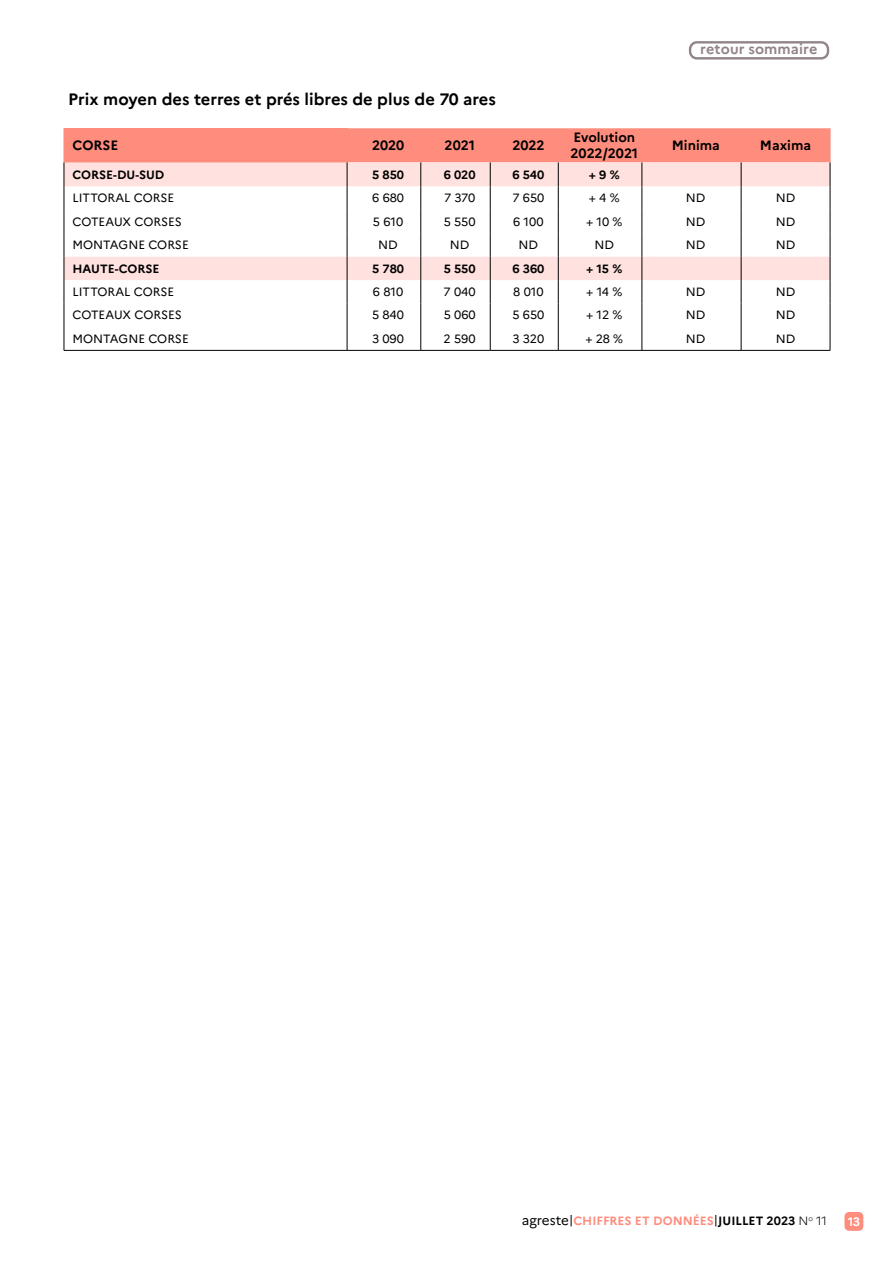
<style>
.page{position:relative;width:893px;height:1263px;background:#fff}
.page>*{position:absolute;margin:0;border:0;box-sizing:border-box;transform-origin:0 0}
.t1{font:700 16.5px "Marianne";color:#000}
.t2{font:700 14.4px "Marianne";letter-spacing:.005em;color:#91848b}
.t3{font:700 13.5px/16.2px "Marianne";color:#000}
.t4{font:700 12.15px "Marianne";color:#fff}
.t5{font:12px "Marianne";color:#000}
.t6{font:700 12px "Marianne";color:#000}
.t7{font:700 12px "Marianne";color:#ff8d7e}
.s1{font-weight:400;font-size:13.5px;color:#000}
.s2{font-weight:400;color:#000}
.s3{color:#000}
.s4{font-weight:300;color:#000}
</style>
<div class="page">
<div style="left:689px;top:41px;width:140px;height:19px;border:2px solid #91848b;border-radius:7px"></div>
<div style="left:844px;top:1212px;width:19px;height:19px;background:#ff8d7e;border-radius:5px"></div>
<div style="left:64px;top:128px;width:283px;height:34px;background:#ff8d7e"></div>
<svg style="left:65px;top:162px;width:282px;height:118px"></svg>
<svg style="left:64px;top:162px;width:1px;height:188px"></svg>
<hr style="left:64px;top:350px;width:283px;height:1px;background:#000">
<hr style="left:347px;top:350px;width:74px;height:1px;background:#000">
<hr style="left:421px;top:350px;width:69px;height:1px;background:#000">
<hr style="left:490px;top:350px;width:68px;height:1px;background:#000">
<hr style="left:558px;top:350px;width:84px;height:1px;background:#000">
<hr style="left:642px;top:350px;width:99px;height:1px;background:#000">
<hr style="left:741px;top:350px;width:89px;height:1px;background:#000">
<svg style="left:347px;top:128px;width:484px;height:222px"></svg>
<p class="t2" style="left:700px;top:40px;width:119px">retour sommaire</p>
<p class="t1" style="left:68px;top:89px;width:429px">Prix moyen des terres et prés libres de plus de 70 ares</p>
<p class="t3" style="left:72px;top:137px;width:47px">CORSE</p>
<p class="t3" style="left:372px;top:137px;width:34px">2020</p>
<p class="t3" style="left:445px;top:137px;width:32px">2021</p>
<p class="t3" style="left:512px;top:137px;width:34px">2022</p>
<p class="t3" style="left:570px;top:129px;width:69px">Evolution<br>2022/2021</p>
<p class="t3" style="left:672px;top:137px;width:50px">Minima</p>
<p class="t3" style="left:760px;top:137px;width:53px">Maxima</p>
<p class="t6" style="left:72px;top:167px;width:93px">CORSE-DU-SUD</p>
<p class="t6" style="left:372px;top:167px;width:33px">5 850</p>
<p class="t6" style="left:444px;top:167px;width:34px">6 020</p>
<p class="t6" style="left:512px;top:167px;width:33px">6 540</p>
<p class="t6" style="left:589px;top:167px;width:32px">+ 9 %</p>
<p class="t5" style="left:72px;top:191px;width:103px">LITTORAL CORSE</p>
<p class="t5" style="left:372px;top:191px;width:33px">6 680</p>
<p class="t5" style="left:444px;top:191px;width:33px">7 370</p>
<p class="t5" style="left:512px;top:191px;width:33px">7 650</p>
<p class="t5" style="left:589px;top:191px;width:32px">+ 4 %</p>
<p class="t5" style="left:686px;top:191px;width:21px">ND</p>
<p class="t5" style="left:776px;top:191px;width:21px">ND</p>
<p class="t5" style="left:72px;top:214px;width:111px">COTEAUX CORSES</p>
<p class="t5" style="left:373px;top:214px;width:32px">5 610</p>
<p class="t5" style="left:444px;top:214px;width:33px">5 550</p>
<p class="t5" style="left:513px;top:214px;width:32px">6 100</p>
<p class="t5" style="left:586px;top:214px;width:38px">+ 10 %</p>
<p class="t5" style="left:686px;top:214px;width:21px">ND</p>
<p class="t5" style="left:776px;top:214px;width:21px">ND</p>
<p class="t5" style="left:72px;top:238px;width:118px">MONTAGNE CORSE</p>
<p class="t5" style="left:378px;top:238px;width:21px">ND</p>
<p class="t5" style="left:450px;top:238px;width:21px">ND</p>
<p class="t5" style="left:519px;top:238px;width:21px">ND</p>
<p class="t5" style="left:594px;top:238px;width:21px">ND</p>
<p class="t5" style="left:686px;top:238px;width:21px">ND</p>
<p class="t5" style="left:776px;top:238px;width:21px">ND</p>
<p class="t6" style="left:72px;top:261px;width:89px">HAUTE-CORSE</p>
<p class="t6" style="left:372px;top:261px;width:33px">5 780</p>
<p class="t6" style="left:444px;top:261px;width:33px">5 550</p>
<p class="t6" style="left:512px;top:261px;width:34px">6 360</p>
<p class="t6" style="left:586px;top:261px;width:38px">+ 15 %</p>
<p class="t5" style="left:72px;top:284px;width:103px">LITTORAL CORSE</p>
<p class="t5" style="left:373px;top:284px;width:32px">6 810</p>
<p class="t5" style="left:444px;top:284px;width:34px">7 040</p>
<p class="t5" style="left:513px;top:284px;width:32px">8 010</p>
<p class="t5" style="left:586px;top:284px;width:37px">+ 14 %</p>
<p class="t5" style="left:686px;top:284px;width:21px">ND</p>
<p class="t5" style="left:776px;top:284px;width:21px">ND</p>
<p class="t5" style="left:72px;top:308px;width:111px">COTEAUX CORSES</p>
<p class="t5" style="left:372px;top:308px;width:33px">5 840</p>
<p class="t5" style="left:444px;top:308px;width:34px">5 060</p>
<p class="t5" style="left:512px;top:308px;width:33px">5 650</p>
<p class="t5" style="left:586px;top:308px;width:38px">+ 12 %</p>
<p class="t5" style="left:686px;top:308px;width:21px">ND</p>
<p class="t5" style="left:776px;top:308px;width:21px">ND</p>
<p class="t5" style="left:72px;top:331px;width:118px">MONTAGNE CORSE</p>
<p class="t5" style="left:372px;top:331px;width:34px">3 090</p>
<p class="t5" style="left:444px;top:331px;width:34px">2 590</p>
<p class="t5" style="left:512px;top:331px;width:33px">3 320</p>
<p class="t5" style="left:585px;top:331px;width:39px">+ 28 %</p>
<p class="t5" style="left:686px;top:331px;width:21px">ND</p>
<p class="t5" style="left:776px;top:331px;width:21px">ND</p>
<p class="t7" style="left:522px;top:1214px;width:307px"><span class="s1">agreste</span><span class="s2">|</span>CHIFFRES ET DONNÉES<span class="s2">|</span><span class="s3">JUILLET 2023</span> <span class="s4">N</span><sup>o</sup> <span class="s4">11</span></p>
<p class="t4" style="left:848px;top:1214px;width:14px">13</p>
</div>
